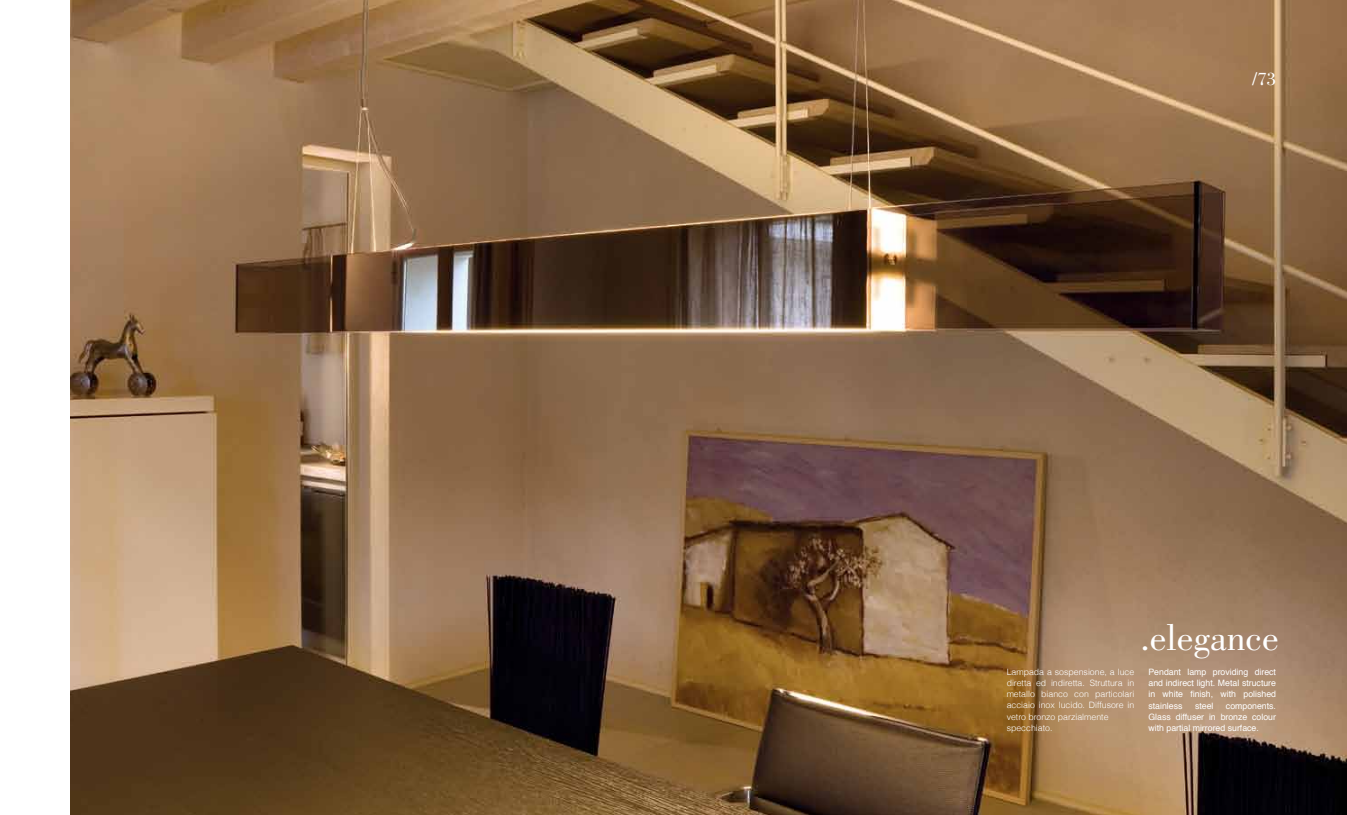
<style>
.page{position:relative;width:1347px;height:815px;background:#fff}
.page>*{position:absolute;margin:0;border:0;box-sizing:border-box;transform-origin:0 0}
.t1{font:37.5px "Bodoni";color:#fff}
.t2{font:18.75px "Bodoni";color:#fff}
.t3{font:8.75px/11.2px "Helvetica";color:#fff;text-align:justify}
.t4{font:300 8.75px/11.2px "Helvetica";color:#fff}
</style>
<div class="page">
<img style="left:71px;top:0;width:1275px;height:815px">
<h2 class="t2" style="left:1252px;top:68px;width:25px">/73</h2>
<h1 class="t1" style="left:1140px;top:617px;width:140px">.elegance</h1>
<p class="t4" style="left:1006px;top:666px;width:129px">Lampada a sospensione, a luce diretta ed indiretta. Struttura in metallo bianco con particolari acciaio inox lucido. Diffusore in vetro bronzo parzialmente specchiato.</p>
<p class="t3" style="left:1148px;top:667px;width:129px">Pendant lamp providing direct and indirect light. Metal structure in white finish, with polished stainless</p>
<p class="t3" style="left:1195px;top:700px;width:20px">steel</p>
<p class="t3" style="left:1148px;top:700px;width:129px;text-indent:77px">components.<br>Glass diffuser in bronze colour with partial mirrored surface.</p>
</div>
